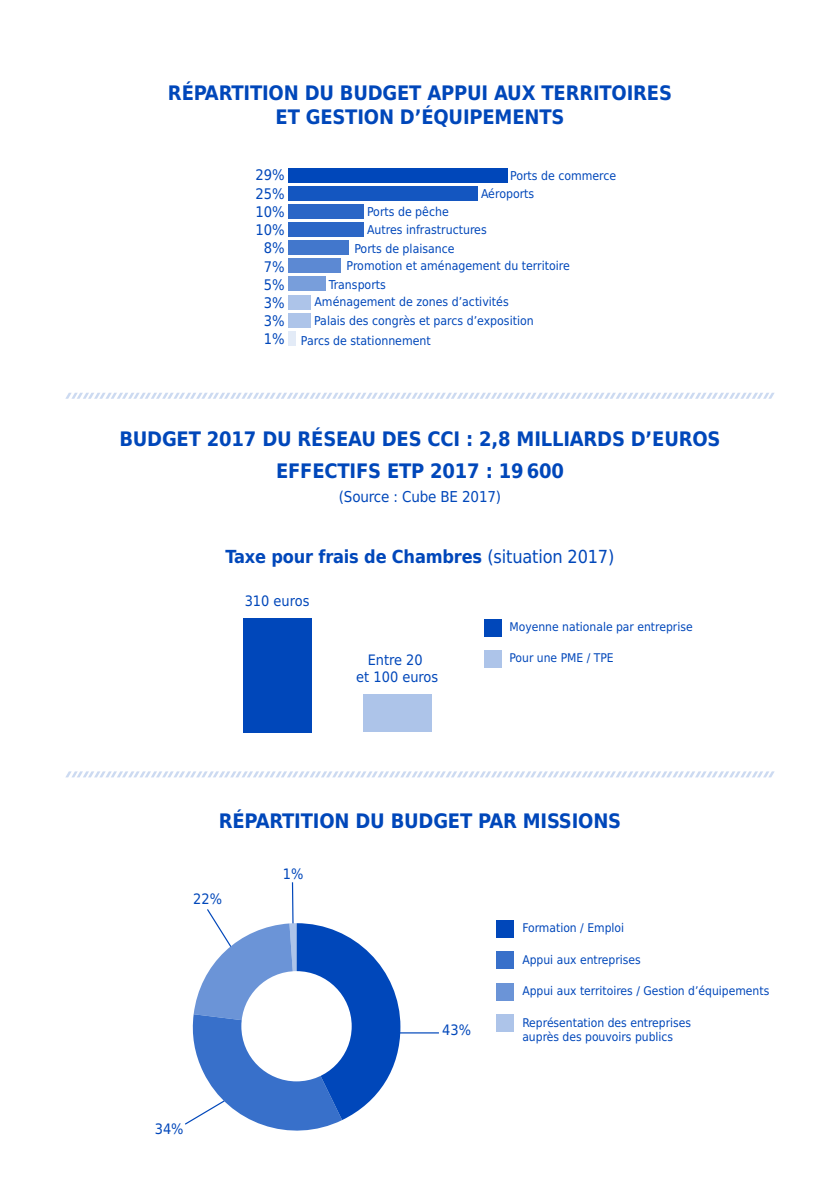
<style>
.page{position:relative;width:840px;height:1191px;background:#fff}
.page>*{position:absolute;margin:0;border:0;box-sizing:border-box;transform-origin:0 0}
.t1{font:700 20px/24px "DejaVu Sans Condensed";letter-spacing:-.01em;color:#0047ba;text-align:center}
.t2{font:700 18px "DejaVu Sans Condensed";letter-spacing:-.01em;color:#0047ba}
.t3{font:15px "DejaVu Sans Condensed";letter-spacing:-.01em;color:#0047ba}
.t4{font:14.6px/17.8px "DejaVu Sans Condensed";color:#0047ba}
.t5{font:14.4px/17.2px "DejaVu Sans Condensed";color:#0047ba;text-align:center}
.t6{font:12.2px/17.8px "DejaVu Sans Condensed";color:#0047ba}
.t7{font:12px/14.4px "DejaVu Sans Condensed";color:#0047ba}
.s1{font-weight:400}
</style>
<div class="page">
<div style="left:288px;top:331px;width:7px;height:14px;background:#e3ebf7"></div>
<div style="left:288px;top:313px;width:23px;height:14px;background:#adc4e9"></div>
<div style="left:288px;top:295px;width:23px;height:14px;background:#adc4e9"></div>
<div style="left:288px;top:277px;width:38px;height:14px;background:#789edb"></div>
<div style="left:288px;top:258px;width:53px;height:15px;background:#5c89d3"></div>
<div style="left:288px;top:240px;width:60px;height:15px;background:#4277cc"></div>
<div style="left:288px;top:222px;width:75px;height:15px;background:#2b66c6"></div>
<div style="left:288px;top:204px;width:75px;height:14px;background:#2b66c6"></div>
<div style="left:288px;top:186px;width:189px;height:14px;background:#1456c0"></div>
<div style="left:288px;top:168px;width:219px;height:14px;background:#0047ba"></div>
<div style="left:363px;top:694px;width:68px;height:38px;background:#adc4e9"></div>
<div style="left:243px;top:618px;width:68px;height:115px;background:#0047ba"></div>
<div style="left:483px;top:619px;width:18px;height:17px;background:#0047ba"></div>
<div style="left:483px;top:650px;width:18px;height:18px;background:#adc4e9"></div>
<svg style="left:185px;top:907px;width:215px;height:224px"></svg>
<hr style="left:292px;top:882px;width:1px;height:41px;background:#0047ba">
<hr style="left:397px;top:1032px;width:41px;height:1px;background:#0047ba">
<div style="left:496px;top:920px;width:18px;height:17px;background:#0047ba"></div>
<div style="left:496px;top:951px;width:18px;height:18px;background:#3870ca"></div>
<div style="left:496px;top:983px;width:18px;height:17px;background:#6b94d7"></div>
<div style="left:496px;top:1014px;width:18px;height:18px;background:#adc4e9"></div>
<svg style="left:67px;top:393px;width:705px;height:6px"></svg>
<svg style="left:67px;top:771px;width:705px;height:6px"></svg>
<h1 class="t1" style="left:168px;top:81px;width:505px">RÉPARTITION DU BUDGET APPUI AUX TERRITOIRES<br>ET GESTION D’ÉQUIPEMENTS</h1>
<p class="t4" style="left:255px;top:166px;width:31px">29%</p>
<p class="t4" style="left:255px;top:184px;width:31px">25%</p>
<p class="t6" style="left:480px;top:167px;width:137px;text-indent:29px">Ports de commerce<br>Aéroports</p>
<p class="t4" style="left:255px;top:202px;width:31px">10%</p>
<p class="t6" style="left:367px;top:203px;width:83px">Ports de pêche</p>
<p class="t4" style="left:255px;top:221px;width:31px">10%</p>
<p class="t4" style="left:264px;top:239px;width:22px">8%</p>
<p class="t4" style="left:264px;top:257px;width:22px">7%</p>
<p class="t6" style="left:367px;top:220px;width:121px">Autres infrastructures</p>
<p class="t6" style="left:346px;top:256px;width:224px">Promotion et aménagement du territoire</p>
<p class="t6" style="left:354px;top:239px;width:102px">Ports de plaisance</p>
<p class="t4" style="left:264px;top:275px;width:22px">5%</p>
<p class="t6" style="left:328px;top:276px;width:59px">Transports</p>
<p class="t4" style="left:264px;top:294px;width:22px">3%</p>
<p class="t4" style="left:264px;top:312px;width:22px">3%<br>1%</p>
<p class="t6" style="left:314px;top:293px;width:196px">Aménagement de zones d’activités</p>
<p class="t6" style="left:301px;top:331px;width:131px">Parcs de stationnement</p>
<p class="t6" style="left:314px;top:311px;width:221px">Palais des congrès et parcs d’exposition</p>
<h1 class="t1" style="left:119px;top:422px;width:602px;line-height:32.4px">BUDGET 2017 DU RÉSEAU DES CCI : 2,8 MILLIARDS D’EUROS<br>EFFECTIFS ETP 2017 : 19 600</h1>
<p class="t3" style="left:338px;top:484px;width:164px">(Source : Cube BE 2017)</p>
<p class="t5" style="left:221px;top:543px;width:30px">10%</p>
<p class="t7" style="left:330px;top:545px;width:82px">Ports de pêche</p>
<h2 class="t2" style="left:225px;top:542px;width:390px">Taxe pour frais de Chambres <span class="s1">(situation 2017)</span></h2>
<p class="t4" style="left:227px;top:555px;width:31px">22%</p>
<p class="t5" style="left:244px;top:592px;width:66px">310 euros</p>
<p class="t5" style="left:229px;top:597px;width:22px">7%</p>
<p class="t7" style="left:267px;top:599px;width:82px">Ports de pêche</p>
<p class="t5" style="left:356px;top:650px;width:83px">Entre 20<br>et 100 euros</p>
<p class="t6" style="left:561px;top:616px;width:122px">Appui aux entreprises</p>
<p class="t7" style="left:509px;top:619px;width:184px">Moyenne nationale par entreprise</p>
<p class="t7" style="left:509px;top:650px;width:106px">Pour une PME / TPE</p>
<h1 class="t1" style="left:219px;top:808px;width:403px">RÉPARTITION DU BUDGET PAR MISSIONS</h1>
<p class="t5" style="left:193px;top:890px;width:30px">22%</p>
<p class="t5" style="left:282px;top:865px;width:22px">1%</p>
<p class="t5" style="left:155px;top:1120px;width:30px">34%</p>
<p class="t5" style="left:442px;top:1021px;width:30px">43%</p>
<p class="t7" style="left:522px;top:920px;width:103px">Formation / Emploi</p>
<p class="t7" style="left:522px;top:952px;width:120px">Appui aux entreprises</p>
<p class="t7" style="left:522px;top:983px;width:248px">Appui aux territoires / Gestion d’équipements</p>
<p class="t7" style="left:522px;top:1015px;width:170px">Représentation des entreprises auprès des pouvoirs publics</p>
</div>
